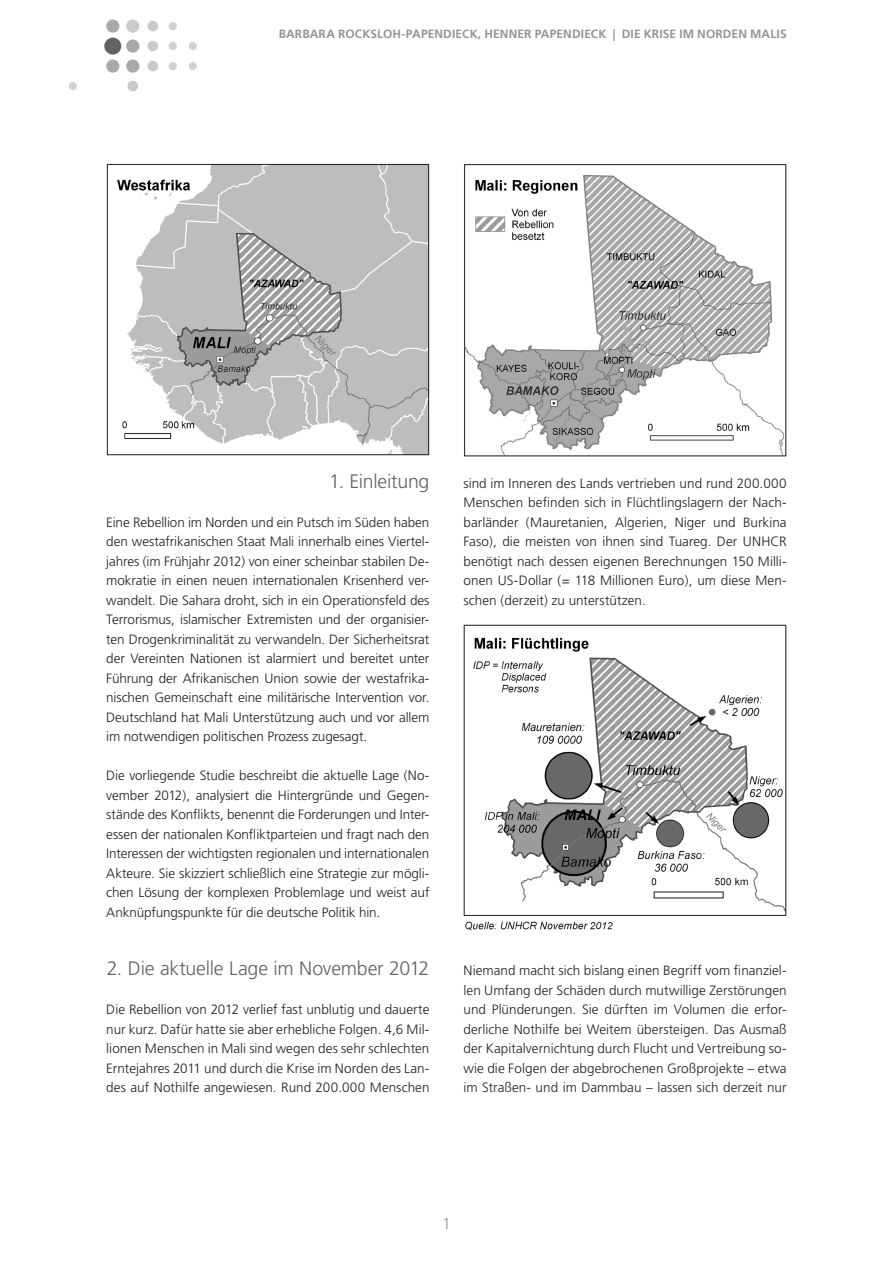
<style>
.page{position:relative;width:893px;height:1263px;background:#fff}
.page>*{position:absolute;margin:0;border:0;box-sizing:border-box;transform-origin:0 0}
.t1{font:300 19.5px "Frutiger";letter-spacing:-.01em;color:#636366}
.t2{font:300 15.75px "Frutiger";color:#939598}
.t3{font:300 13.5px/19.5px "Frutiger";color:#231f20;text-align:justify}
.t4{font:700 12px "Frutiger";letter-spacing:.01em;color:#939598}
</style>
<div class="page">
<div style="left:104px;top:38px;width:17px;height:17px;background:#636366;border-radius:50%"></div>
<div style="left:69px;top:82px;width:8px;height:8px;background:#d1d2d4;border-radius:50%"></div>
<div style="left:127px;top:81px;width:11px;height:10px;background:#c9cacc;border-radius:50%"></div>
<div style="left:169px;top:22px;width:8px;height:8px;background:#d1d2d4;border-radius:50%"></div>
<div style="left:147px;top:21px;width:11px;height:10px;background:#c9cacc;border-radius:50%"></div>
<div style="left:189px;top:42px;width:8px;height:8px;background:#d1d2d4;border-radius:50%"></div>
<div style="left:169px;top:42px;width:8px;height:8px;background:#d1d2d4;border-radius:50%"></div>
<div style="left:147px;top:41px;width:11px;height:10px;background:#c9cacc;border-radius:50%"></div>
<div style="left:189px;top:62px;width:8px;height:8px;background:#d1d2d4;border-radius:50%"></div>
<div style="left:169px;top:62px;width:8px;height:8px;background:#d1d2d4;border-radius:50%"></div>
<div style="left:147px;top:61px;width:11px;height:10px;background:#c9cacc;border-radius:50%"></div>
<div style="left:126px;top:20px;width:13px;height:13px;background:#c9cacc;border-radius:50%"></div>
<div style="left:106px;top:20px;width:13px;height:13px;background:#a8a9ad;border-radius:50%"></div>
<div style="left:126px;top:39px;width:13px;height:14px;background:#a8a9ad;border-radius:50%"></div>
<div style="left:126px;top:59px;width:13px;height:14px;background:#a8a9ad;border-radius:50%"></div>
<div style="left:106px;top:59px;width:13px;height:14px;background:#a8a9ad;border-radius:50%"></div>
<img style="left:106px;top:164px;width:323px;height:292px">
<img style="left:463px;top:624px;width:324px;height:307px">
<img style="left:464px;top:164px;width:323px;height:292px">
<p class="t4" style="left:279px;top:27px;width:504px">BARBARA ROCKSLOH-PAPE NDIECK, HE NNER PAPE NDIECK | DIE KRISE IM NORDE N MALIS</p>
<h1 class="t1" style="left:329px;top:470px;width:102px">1. Einleitung</h1>
<p class="t3" style="left:106px;top:512px;width:325px">Eine Rebellion im Norden und ein Putsch im Süden haben den westafrikanischen Staat Mali innerhalb eines Viertel&shy;jahres (im Frühjahr 2012) von einer scheinbar stabilen De&shy;mokratie in einen neuen internationalen Krisenherd ver&shy;wandelt. Die Sahara droht, sich in ein Operationsfeld des Terrorismus, islamischer Extremisten und der organisier&shy;ten Drogenkriminalität zu verwandeln. Der Sicherheitsrat der Vereinten Nationen ist alarmiert und bereitet unter Führung der Afrikanischen Union sowie der westafrika&shy;nischen Gemeinschaft eine militärische Intervention vor.<br>Deutschland hat Mali Unterstützung auch und vor allem im notwendigen politischen Prozess zugesagt.</p>
<p class="t3" style="left:106px;top:766px;width:325px">Die vorliegende Studie beschreibt die aktuelle Lage (No&shy;vember 2012), analysiert die Hintergründe und Gegen&shy;stände des Konflikts, benennt die Forderungen und Inter&shy;essen der nationalen Konfliktparteien und fragt nach den Interessen der wichtigsten regionalen und internationalen Akteure. Sie skizziert schließlich eine Strategie zur mögli&shy;chen Lösung der komplexen Problemlage und weist auf Anknüpfungspunkte für die deutsche Politik hin.</p>
<h1 class="t1" style="left:107px;top:957px;width:324px">2. Die aktuelle Lage im November 2012</h1>
<p class="t3" style="left:106px;top:1000px;width:325px">Die Rebellion von 2012 verlief fast unblutig und dauerte nur kurz. Dafür hatte sie aber erhebliche Folgen. 4,6 Mil&shy;lionen Menschen in Mali sind wegen des sehr schlechten Erntejahres 2011 und durch die Krise im Norden des Lan&shy;des auf Nothilfe angewiesen. Rund 200.000 Menschen</p>
<p class="t3" style="left:463px;top:473px;width:325px">sind im Inneren des Lands vertrieben und rund 200.000<br>Menschen befinden sich in Flüchtlingslagern der Nach&shy;barländer (Mauretanien, Algerien, Niger und Burkina Faso), die meisten von ihnen sind Tuareg. Der UNHCR benötigt nach dessen eigenen Berechnungen 150 Milli&shy;onen US-Dollar (= 118 Millionen Euro), um diese Men&shy;schen (derzeit) zu unterstützen.</p>
<p class="t3" style="left:463px;top:961px;width:325px">Niemand macht sich bislang einen Begriff vom finanziel&shy;len Umfang der Schäden durch mutwillige Zerstörungen und Plünderungen. Sie dürften im Volumen die erfor&shy;derliche Nothilfe bei Weitem übersteigen. Das Ausmaß der Kapitalvernichtung durch Flucht und Vertreibung so&shy;wie die Folgen der abgebrochenen Großprojekte – etwa im Straßen- und im Dammbau – lassen sich derzeit nur</p>
<p class="t2" style="left:442px;top:1214px;width:10px">1</p>
</div>
